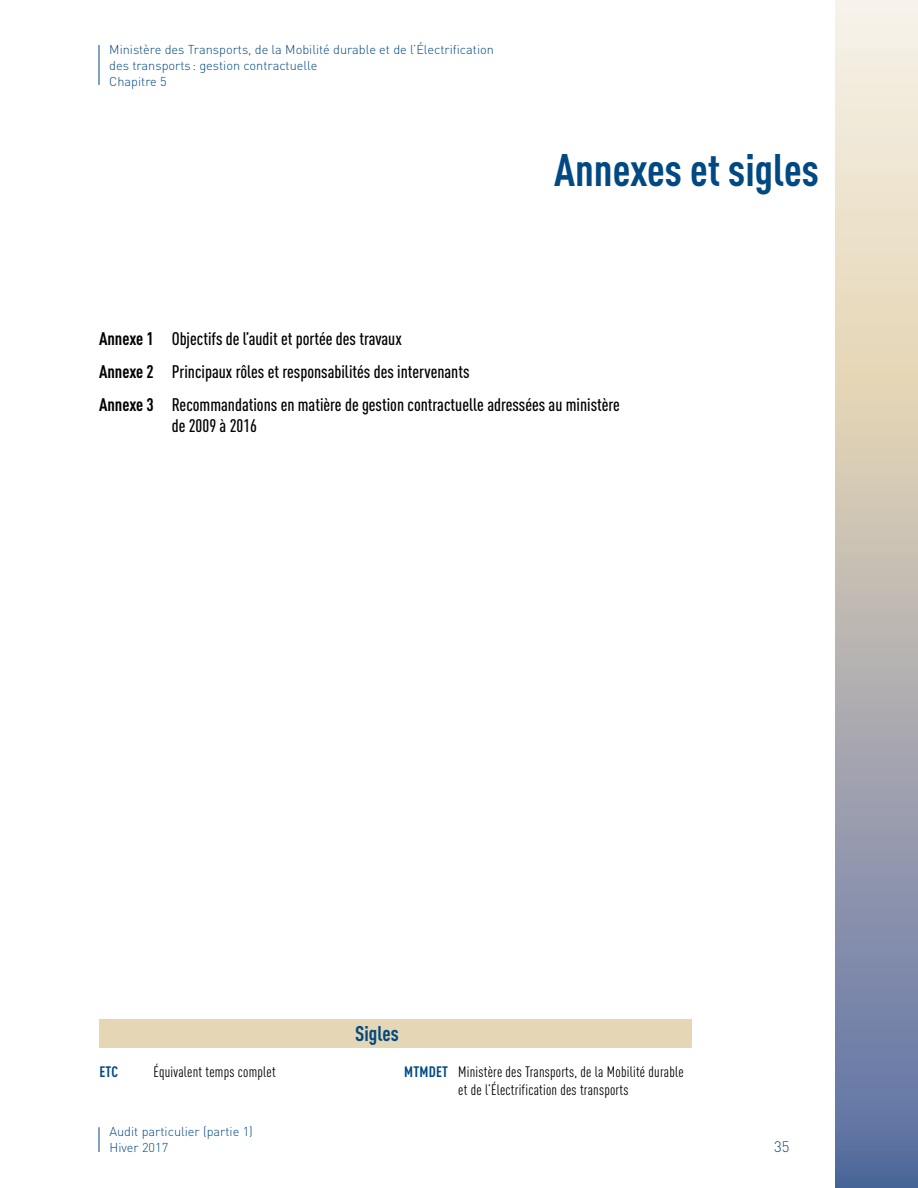
<style>
.page{position:relative;width:918px;height:1188px;background:#fff}
.page>*{position:absolute;margin:0;border:0;box-sizing:border-box;transform-origin:0 0}
.t1{font:700 condensed 45px "DIN Offc";color:#004983}
.t2{font:700 condensed 21px "DIN Offc";color:#004983}
.t3{font:500 condensed 18px/33px "DIN Offc";color:#000}
.t4{font:condensed 15px/18px "DIN Offc";letter-spacing:.015em;color:#000;text-align:center}
.t5{font:700 condensed 15px "DIN Offc";color:#004983}
.t6{font:300 15px "DIN Offc";color:#004983}
.t7{font:300 12.75px/15.8px "DIN Offc";color:#004983}
.s1{font-weight:700}
.s2{font-weight:700;color:#004983}
</style>
<div class="page">
<svg style="left:99px;top:1127px;width:1px;height:25px"></svg>
<hr style="left:99px;top:45px;width:1px;height:40px;background:#004983">
<svg style="left:836px;top:0;width:82px;height:1188px"></svg>
<div style="left:99px;top:1019px;width:592px;height:29px;background:#e5d6b6"></div>
<p class="t7" style="left:109px;top:41px;width:386px">Ministère des Transports, de la Mobilité durable et de l’Électrification des transports : gestion contractuelle<br>Chapitre 5</p>
<h1 class="t1" style="left:554px;top:143px;width:266px">Annexes et sigles</h1>
<p class="t3" style="left:99px;top:322px;width:523px"><span class="s1">Annexe 1</span> Objectifs de l’audit et portée des travaux<br><span class="s1">Annexe 2</span> Principaux rôles et responsabilités des intervenants<br><span class="s1">Annexe 3</span> Recommandations en matière de gestion contractuelle adressées au ministère</p>
<p class="t3" style="left:172px;top:409px;width:87px">de 2009 à 2016</p>
<p class="t2" style="left:355px;top:1021px;width:45px">Sigles</p>
<p class="t5" style="left:99px;top:1063px;width:20px">ETC</p>
<p class="t4" style="left:153px;top:1063px;width:124px">Équivalent temps complet</p>
<p class="t4" style="left:404px;top:1063px;width:281px"><span class="s2">MTMDET</span> Ministère des Transports, de la Mobilité durable et de l’Électrification des transports</p>
<p class="t7" style="left:110px;top:1124px;width:145px">Audit particulier (partie 1)<br>Hiver 2017</p>
<p class="t6" style="left:774px;top:1137px;width:17px">35</p>
</div>
